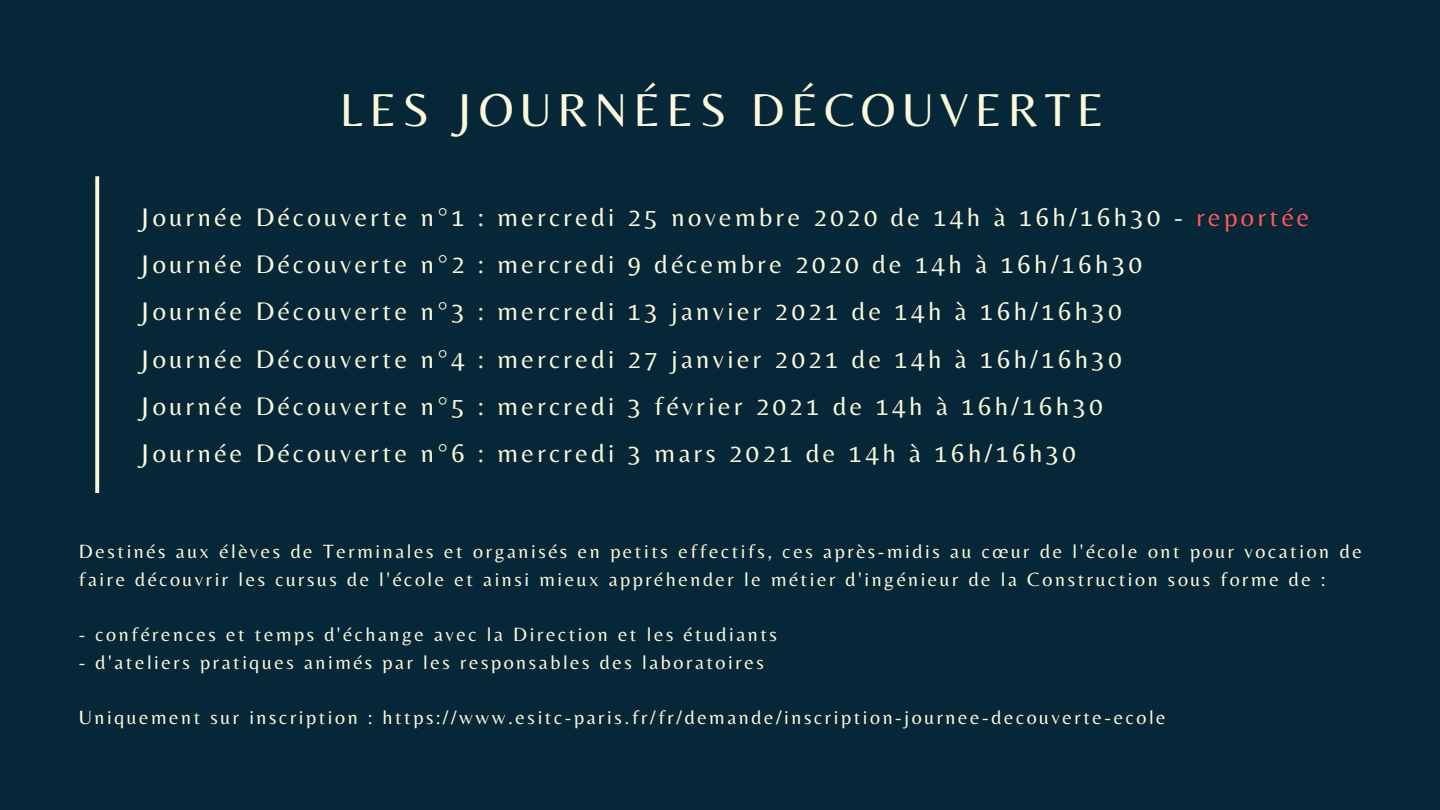
<style>
.page{position:relative;width:1440px;height:810px;background:#062737}
.page>*{position:absolute;margin:0;border:0;box-sizing:border-box;transform-origin:0 0}
.t1{font:48px "Belleza";letter-spacing:.13em;color:#fcf9da}
.t2{font:26.5px/47.3px "Belleza";letter-spacing:.13em;color:#fcf9da}
.t3{font:20px/27.8px "Belleza";letter-spacing:.13em;color:#fcf9da}
.s1{color:#ff5757}
</style>
<div class="page">
<svg style="left:95px;top:176px;width:4px;height:317px"></svg>
<h1 class="t1" style="left:340px;top:82px;width:765px">LES JOURNÉES DÉCOUVERTE</h1>
<p class="t2" style="left:139px;top:193px;width:1172px">Journée Découverte n°1 : mercredi 25 novembre 2020 de 14h à 16h/16h30 - <span class="s1">reportée </span>Journée Découverte n°2 : mercredi 9 décembre 2020 de 14h à 16h/16h30<br>Journée Découverte n°3 : mercredi 13 janvier 2021 de 14h à 16h/16h30<br>Journée Découverte n°4 : mercredi 27 janvier 2021 de 14h à 16h/16h30<br>Journée Découverte n°5 : mercredi 3 février 2021 de 14h à 16h/16h30<br>Journée Découverte n°6 : mercredi 3 mars 2021 de 14h à 16h/16h30</p>
<p class="t3" style="left:79px;top:537px;width:1285px">Destinés aux élèves de Terminales et organisés en petits effectifs, ces après-midis au cœur de l'école ont pour vocation de faire découvrir les cursus de l'école et ainsi mieux appréhender le métier d'ingénieur de la Construction sous forme de :</p>
<p class="t3" style="left:79px;top:620px;width:700px">- conférences et temps d'échange avec la Direction et les étudiants</p>
<p class="t3" style="left:79px;top:648px;width:687px">- d'ateliers pratiques animés par les responsables des laboratoires</p>
<p class="t3" style="left:79px;top:703px;width:1088px">Uniquement sur inscription : https://www.esitc-paris.fr/fr/demande/inscription-journee-decouverte-ecole</p>
</div>
